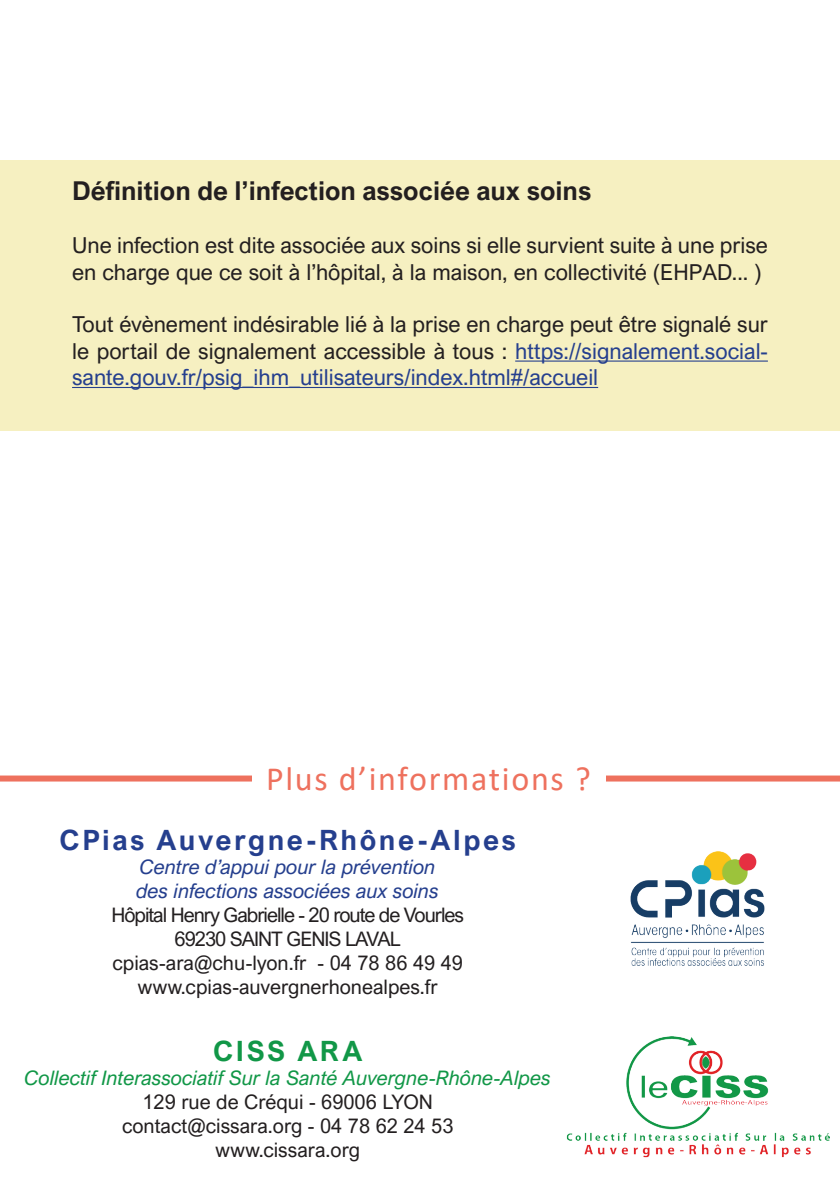
<style>
.page{position:relative;width:840px;height:1191px;background:#fff}
.page>*{position:absolute;margin:0;border:0;box-sizing:border-box;transform-origin:0 0}
.t1{font:34px "Calibri";letter-spacing:.05em;color:#ee715e}
.t2{font:700 28px "Arial Nova";letter-spacing:.09em;color:#253f8e}
.t3{font:700 28px "Arial Nova";letter-spacing:.09em;color:#119747}
.t4{font:700 26px "Arial Nova";color:#231f20}
.t5{font:22px/26.4px "Arial Nova";color:#231f20}
.t6{font:20px/24px "Arial Nova";letter-spacing:-.05em;color:#231f20;text-align:center}
.t7{font:20px/24px "Arial Nova";color:#231f20;text-align:center}
.t8{font:italic 20px/24px "Arial Nova";color:#253f8e}
.t9{font:italic 20px "Arial Nova";color:#119747}
.s1{color:#253f8e}
</style>
<div class="page">
<div style="left:0;top:161px;width:839px;height:270px;background:#f6f0c1"></div>
<hr style="left:515px;top:360px;width:252px;height:1px;background:#253f8e">
<hr style="left:72px;top:387px;width:525px;height:1px;background:#253f8e">
<div style="left:0;top:775px;width:839px;height:6px;background:#ee715e"></div>
<div style="left:251px;top:765px;width:354px;height:27px;background:#fff"></div>
<img style="left:630px;top:851px;width:135px;height:115px">
<img style="left:566px;top:1036px;width:263px;height:121px">
<p class="t4" style="left:72px;top:176px;width:520px">Définition de l’infection associée aux soins</p>
<p class="t5" style="left:72px;top:232px;width:697px">Une infection est dite associée aux soins si elle survient suite à une prise en charge que ce soit à l’hôpital, à la maison, en collectivité (EHPAD... )</p>
<p class="t5" style="left:72px;top:311px;width:697px;text-align:justify">Tout évènement indésirable lié à la prise en charge peut être signalé sur le portail de signalement accessible à tous : <span class="s1">https://signalement.social&shy;sante.gouv.fr/psig_ihm_utilisateurs/index.html#/accueil</span></p>
<h1 class="t1" style="left:266px;top:755px;width:326px">Plus d’informations ?</h1>
<p class="t2" style="left:60px;top:823px;width:457px">CPias Auvergne-Rhône-Alpes</p>
<p class="t8" style="left:136px;top:855px;width:304px">Centre d’appui pour la prévention des infections associées aux soins</p>
<p class="t6" style="left:111px;top:903px;width:354px">Hôpital Henry Gabrielle - 20 route de Vourles 69230 SAINT GENIS LAVAL cpias-ara@chu-lyon.fr - 04 78 86 49 49 www.cpias-auvergnerhonealpes.fr</p>
<p class="t3" style="left:213px;top:1035px;width:151px">CISS ARA</p>
<p class="t9" style="left:25px;top:1066px;width:527px">Collectif Interassociatif Sur la Santé Auvergne-Rhône-Alpes</p>
<p class="t7" style="left:122px;top:1090px;width:333px">129 rue de Créqui - 69006 LYON contact@cissara.org - 04 78 62 24 53 www.cissara.org</p>
</div>
